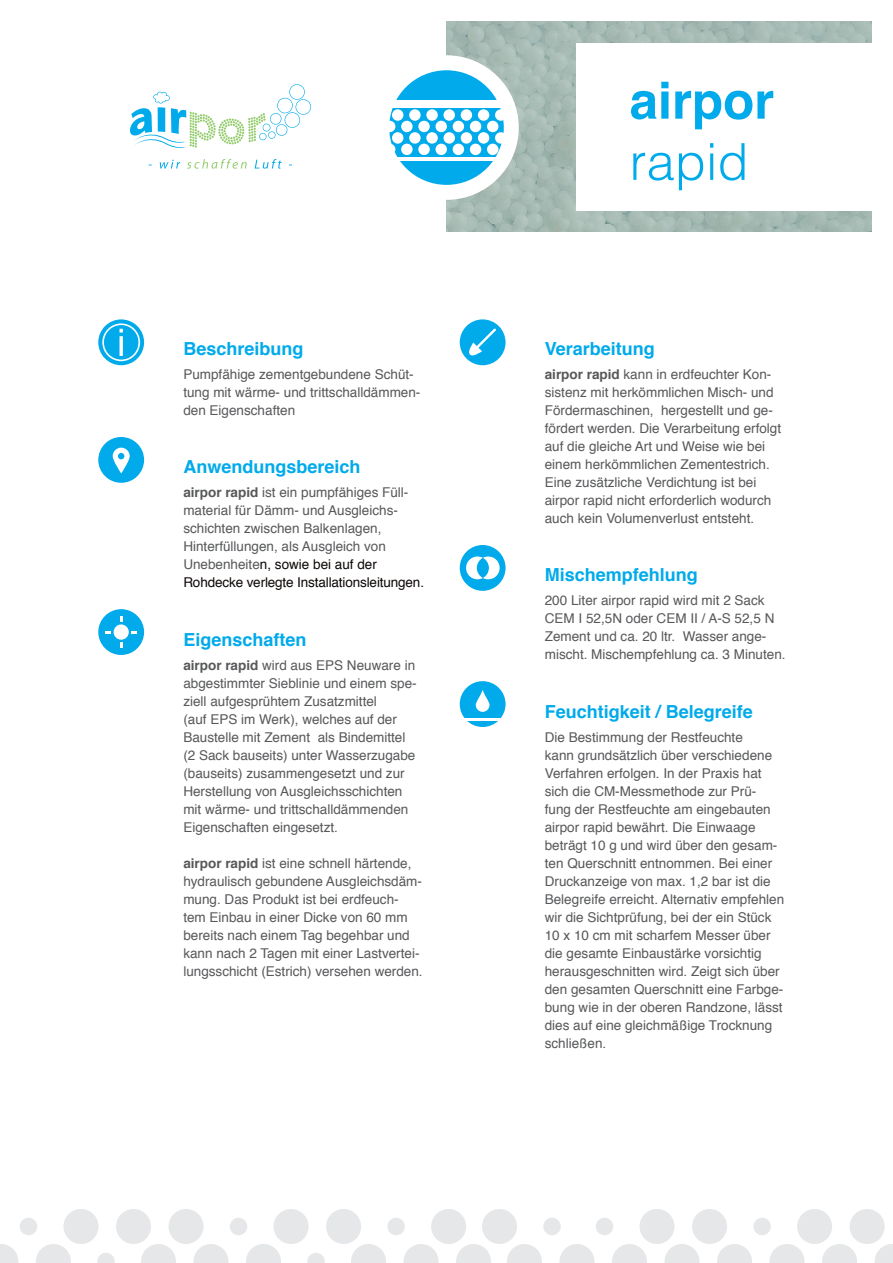
<style>
.page{position:relative;width:893px;height:1263px;background:#fff}
.page>*{position:absolute;margin:0;border:0;box-sizing:border-box;transform-origin:0 0}
.t1{font:700 51px "Helvetica";color:#00aaeb}
.t2{font:300 51px "Helvetica";color:#00aaeb}
.t3{font:700 18px "Helvetica";color:#00aaeb}
.t4{font:13.5px/18px "Helvetica";color:#57585a}
.s1{font-weight:700}
.s2{color:#0c0806}
</style>
<div class="page">
<div style="left:797px;top:1209px;width:35px;height:35px;background:#e6e7e9;border-radius:50%"></div>
<div style="left:692px;top:1209px;width:35px;height:35px;background:#e6e7e9;border-radius:50%"></div>
<div style="left:850px;top:1209px;width:35px;height:35px;background:#e6e7e9;border-radius:50%"></div>
<div style="left:482px;top:1209px;width:35px;height:35px;background:#e6e7e9;border-radius:50%"></div>
<div style="left:640px;top:1209px;width:35px;height:35px;background:#e6e7e9;border-radius:50%"></div>
<div style="left:274px;top:1209px;width:35px;height:35px;background:#e6e7e9;border-radius:50%"></div>
<div style="left:326px;top:1209px;width:35px;height:35px;background:#e6e7e9;border-radius:50%"></div>
<div style="left:431px;top:1209px;width:35px;height:35px;background:#e6e7e9;border-radius:50%"></div>
<div style="left:116px;top:1209px;width:35px;height:35px;background:#e6e7e9;border-radius:50%"></div>
<div style="left:169px;top:1209px;width:35px;height:35px;background:#e6e7e9;border-radius:50%"></div>
<div style="left:63px;top:1209px;width:36px;height:35px;background:#e6e7e9;border-radius:50%"></div>
<svg style="left:822px;top:1244px;width:35px;height:19px"></svg>
<svg style="left:717px;top:1244px;width:35px;height:19px"></svg>
<svg style="left:769px;top:1244px;width:35px;height:19px"></svg>
<svg style="left:875px;top:1244px;width:18px;height:19px"></svg>
<svg style="left:612px;top:1244px;width:35px;height:19px"></svg>
<svg style="left:507px;top:1244px;width:35px;height:19px"></svg>
<svg style="left:559px;top:1244px;width:35px;height:19px"></svg>
<svg style="left:664px;top:1244px;width:35px;height:19px"></svg>
<svg style="left:404px;top:1244px;width:35px;height:19px"></svg>
<svg style="left:351px;top:1244px;width:35px;height:19px"></svg>
<svg style="left:456px;top:1244px;width:35px;height:19px"></svg>
<svg style="left:141px;top:1244px;width:35px;height:19px"></svg>
<svg style="left:193px;top:1244px;width:35px;height:19px"></svg>
<svg style="left:246px;top:1244px;width:35px;height:19px"></svg>
<svg style="left:36px;top:1244px;width:35px;height:19px"></svg>
<svg style="left:0;top:1244px;width:18px;height:19px"></svg>
<div style="left:230px;top:1218px;width:17px;height:17px;background:#e6e7e9;border-radius:50%"></div>
<div style="left:543px;top:1218px;width:18px;height:17px;background:#e6e7e9;border-radius:50%"></div>
<div style="left:753px;top:1218px;width:18px;height:17px;background:#e6e7e9;border-radius:50%"></div>
<div style="left:20px;top:1218px;width:17px;height:17px;background:#e6e7e9;border-radius:50%"></div>
<svg style="left:307px;top:1253px;width:18px;height:10px"></svg>
<div style="left:387px;top:1218px;width:18px;height:17px;background:#e6e7e9;border-radius:50%"></div>
<img style="left:446px;top:21px;width:426px;height:211px">
<div style="left:596px;top:1218px;width:17px;height:17px;background:#e6e7e9;border-radius:50%"></div>
<div style="left:576px;top:43px;width:296px;height:168px;background:#fff"></div>
<svg style="left:97px;top:1253px;width:18px;height:10px"></svg>
<svg style="left:160px;top:160px;width:20px;height:9px"></svg>
<svg style="left:187px;top:159px;width:60px;height:10px"></svg>
<svg style="left:255px;top:159px;width:27px;height:10px"></svg>
<svg style="left:130px;top:84px;width:181px;height:64px"></svg>
<svg style="left:382px;top:63px;width:129px;height:129px;fill:#00aaeb"></svg>
<div style="left:374px;top:55px;width:145px;height:145px;border:15px solid #fff;border-radius:50%"></div>
<div style="left:386px;top:100px;width:121px;height:8px;background:#fff"></div>
<div style="left:392px;top:109px;width:11px;height:12px;background:#fff;border-radius:50%"></div>
<div style="left:409px;top:109px;width:12px;height:12px;background:#fff;border-radius:50%"></div>
<div style="left:426px;top:109px;width:12px;height:12px;background:#fff;border-radius:50%"></div>
<div style="left:443px;top:109px;width:12px;height:12px;background:#fff;border-radius:50%"></div>
<div style="left:461px;top:109px;width:11px;height:12px;background:#fff;border-radius:50%"></div>
<div style="left:478px;top:109px;width:11px;height:12px;background:#fff;border-radius:50%"></div>
<div style="left:495px;top:109px;width:11px;height:12px;background:#fff;border-radius:50%"></div>
<div style="left:401px;top:121px;width:12px;height:11px;background:#fff;border-radius:50%"></div>
<div style="left:418px;top:121px;width:12px;height:11px;background:#fff;border-radius:50%"></div>
<div style="left:435px;top:121px;width:12px;height:11px;background:#fff;border-radius:50%"></div>
<div style="left:453px;top:121px;width:11px;height:11px;background:#fff;border-radius:50%"></div>
<div style="left:470px;top:121px;width:11px;height:11px;background:#fff;border-radius:50%"></div>
<div style="left:487px;top:121px;width:11px;height:11px;background:#fff;border-radius:50%"></div>
<div style="left:504px;top:121px;width:12px;height:11px;background:#fff;border-radius:50%"></div>
<div style="left:384px;top:121px;width:11px;height:11px;background:#fff;border-radius:50%"></div>
<div style="left:392px;top:132px;width:11px;height:12px;background:#fff;border-radius:50%"></div>
<div style="left:409px;top:132px;width:12px;height:12px;background:#fff;border-radius:50%"></div>
<div style="left:426px;top:132px;width:12px;height:12px;background:#fff;border-radius:50%"></div>
<div style="left:443px;top:132px;width:12px;height:12px;background:#fff;border-radius:50%"></div>
<div style="left:461px;top:132px;width:11px;height:12px;background:#fff;border-radius:50%"></div>
<div style="left:478px;top:132px;width:11px;height:12px;background:#fff;border-radius:50%"></div>
<div style="left:495px;top:132px;width:11px;height:12px;background:#fff;border-radius:50%"></div>
<div style="left:401px;top:144px;width:12px;height:11px;background:#fff;border-radius:50%"></div>
<div style="left:418px;top:144px;width:12px;height:11px;background:#fff;border-radius:50%"></div>
<div style="left:435px;top:144px;width:12px;height:11px;background:#fff;border-radius:50%"></div>
<div style="left:453px;top:144px;width:11px;height:11px;background:#fff;border-radius:50%"></div>
<div style="left:470px;top:144px;width:11px;height:11px;background:#fff;border-radius:50%"></div>
<div style="left:487px;top:144px;width:11px;height:11px;background:#fff;border-radius:50%"></div>
<div style="left:384px;top:144px;width:11px;height:11px;background:#fff;border-radius:50%"></div>
<hr style="left:387px;top:157px;width:120px;height:3px;background:#fff">
<svg style="left:95px;top:316px;width:52px;height:52px;background:#2fb9ee"></svg>
<div style="left:92px;top:313px;width:58px;height:58px;border:6px solid #fff;border-radius:50%"></div>
<div style="left:102px;top:323px;width:38px;height:38px;border:2px solid #fff;border-radius:50%"></div>
<svg style="left:119px;top:336px;width:4px;height:20px"></svg>
<svg style="left:119px;top:329px;width:4px;height:3px"></svg>
<svg style="left:95px;top:434px;width:52px;height:52px"></svg>
<div style="left:92px;top:431px;width:58px;height:58px;border:6px solid #fff;border-radius:50%"></div>
<svg style="left:113px;top:448px;width:17px;height:25px"></svg>
<svg style="left:95px;top:606px;width:52px;height:52px;background:#2cb8ee"></svg>
<div style="left:92px;top:603px;width:58px;height:58px;border:6px solid #fff;border-radius:50%"></div>
<div style="left:114px;top:624px;width:15px;height:16px;background:#fff;border-radius:50%"></div>
<svg style="left:457px;top:678px;width:52px;height:52px"></svg>
<div style="left:454px;top:675px;width:58px;height:58px;border:6px solid #fff;border-radius:50%"></div>
<hr style="left:461px;top:719px;width:42px;height:2px;background:#fff">
<svg style="left:476px;top:690px;width:13px;height:22px"></svg>
<svg style="left:457px;top:542px;width:52px;height:52px"></svg>
<div style="left:454px;top:539px;width:58px;height:58px;border:6px solid #fff;border-radius:50%"></div>
<svg style="left:466px;top:556px;width:34px;height:23px"></svg>
<svg style="left:457px;top:316px;width:52px;height:52px"></svg>
<div style="left:454px;top:313px;width:58px;height:58px;border:6px solid #fff;border-radius:50%"></div>
<svg style="left:467px;top:329px;width:29px;height:29px"></svg>
<h2 class="t3" style="left:183px;top:334px;width:122px">Beschreibung</h2>
<p class="t4" style="left:183px;top:366px;width:239px">Pumpfähige zementgebundene Schüt&shy;tung mit wärme- und trittschalldämmen&shy;den Eigenschaften</p>
<h2 class="t3" style="left:183px;top:452px;width:179px">Anwendungsbereich</h2>
<p class="t4" style="left:183px;top:484px;width:242px"><span class="s1">airpor rapid</span> ist ein pumpfähiges Füll&shy;material für Dämm- und Ausgleichs&shy;schichten zwischen Balkenlagen, Hinterfüllungen, als Ausgleich von Unebenheite<span class="s2">n, sowie bei auf der Rohdecke verlegte Installationsleitungen.</span></p>
<h2 class="t3" style="left:183px;top:625px;width:125px">Eigenschaften</h2>
<p class="t4" style="left:183px;top:656px;width:235px"><span class="s1">airpor rapid</span> wird aus EPS Neuware in abgestimmter Sieblinie und einem spe&shy;ziell aufgesprühtem Zusatzmittel<br>(auf EPS im Werk), welches auf der Baustelle mit Zement als Bindemittel (2 Sack bauseits) unter Wasserzugabe (bauseits) zusammengesetzt und zur Herstellung von Ausgleichsschichten mit wärme- und trittschalldämmenden Eigenschaften eingesetzt.</p>
<p class="t4" style="left:183px;top:854px;width:241px"><span class="s1">airpor rapid</span> ist eine schnell härtende, hydraulisch gebundene Ausgleichsdäm&shy;mung. Das Produkt ist bei erdfeuch&shy;tem Einbau in einer Dicke von 60 mm bereits nach einem Tag begehbar und kann nach 2 Tagen mit einer Lastvertei&shy;lungsschicht (Estrich) versehen werden.</p>
<h1 class="t1" style="left:629px;top:60px;width:146px">airpor</h1>
<h1 class="t2" style="left:629px;top:118px;width:120px">rapid</h1>
<h2 class="t3" style="left:545px;top:334px;width:112px">Verarbeitung</h2>
<p class="t4" style="left:545px;top:366px;width:238px"><span class="s1">airpor rapid</span> kann in erdfeuchter Kon&shy;sistenz mit herkömmlichen Misch- und Fördermaschinen, hergestellt und ge&shy;fördert werden. Die Verarbeitung erfolgt auf die gleiche Art und Weise wie bei einem herkömmlichen Zementestrich.<br>Eine zusätzliche Verdichtung ist bei airpor rapid nicht erforderlich wodurch auch kein Volumenverlust entsteht.</p>
<h2 class="t3" style="left:545px;top:560px;width:155px">Mischempfehlung</h2>
<p class="t4" style="left:545px;top:592px;width:242px">200 Liter airpor rapid wird mit 2 Sack CEM I 52,5N oder CEM II / A-S 52,5 N Zement und ca. 20 ltr. Wasser ange&shy;mischt. Mischempfehlung ca. 3 Minuten.</p>
<h2 class="t3" style="left:545px;top:697px;width:210px">Feuchtigkeit / Belegreife</h2>
<p class="t4" style="left:545px;top:728px;width:241px">Die Bestimmung der Restfeuchte<br>kann grundsätzlich über verschiedene Verfahren erfolgen. In der Praxis hat sich die CM-Messmethode zur Prü&shy;fung der Restfeuchte am eingebauten airpor rapid bewährt. Die Einwaage beträgt 10 g und wird über den gesam&shy;ten Querschnitt entnommen. Bei einer Druckanzeige von max. 1,2 bar ist die Belegreife erreicht. Alternativ empfehlen wir die Sichtprüfung, bei der ein Stück 10 x 10 cm mit scharfem Messer über die gesamte Einbaustärke vorsichtig herausgeschnitten wird. Zeigt sich über den gesamten Querschnitt eine Farbge&shy;bung wie in der oberen Randzone, lässt dies auf eine gleichmäßige Trocknung schließen.</p>
</div>
